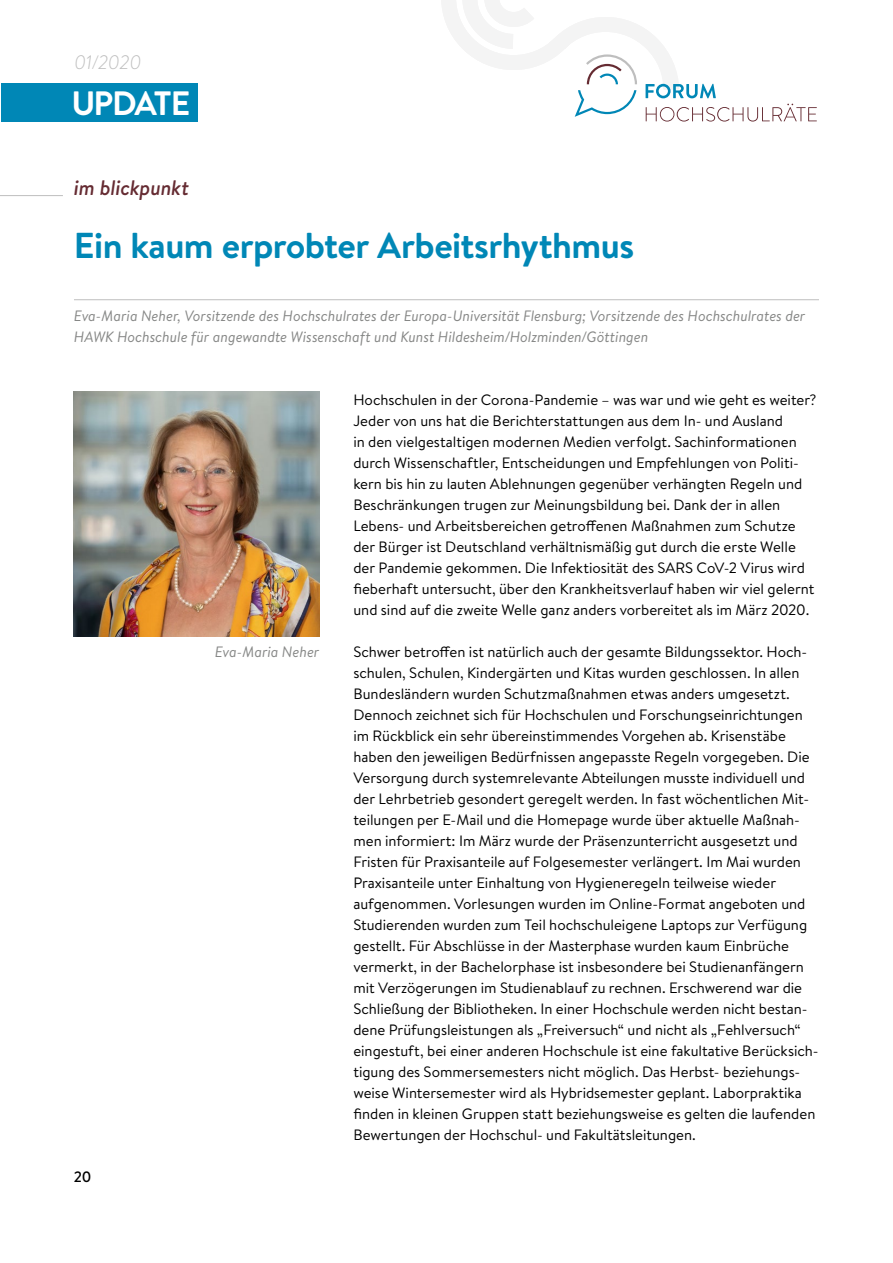
<style>
.page{position:relative;width:893px;height:1263px;background:#fff}
.page>*{position:absolute;margin:0;border:0;box-sizing:border-box;transform-origin:0 0}
.t1{font:700 36px "Brandon Text";letter-spacing:-.015em;color:#0087b6}
.t2{font:700 33.75px "Brandon Text";letter-spacing:-.06em;color:#fff}
.t3{font:italic 500 21px "Brandon Text";letter-spacing:-.01em;color:#652b32}
.t4{font:italic 300 19.5px "Brandon Text";letter-spacing:-.02em;color:#bebebe}
.t5{font:15px/21px "Brandon Text";color:#000}
.t6{font:italic 15px/21px "Brandon Text";letter-spacing:-.005em;color:#868786}
.t7{font:500 15px "Brandon Text";color:#000}
</style>
<div class="page">
<svg style="left:441px;top:0;width:376px;height:122px"></svg>
<div style="left:0;top:83px;width:198px;height:38px;background:#0087b6"></div>
<hr style="left:74px;top:299px;width:745px;height:1px;background:#bebebe">
<img style="left:74px;top:391px;width:245px;height:245px">
<hr style="left:0;top:195px;width:63px;height:1px;background:#bebebe">
<h3 class="t4" style="left:74px;top:49px;width:69px">01/2020</h3>
<h2 class="t2" style="left:71px;top:79px;width:120px">UPDATE</h2>
<h3 class="t3" style="left:74px;top:174px;width:117px">im blickpunkt</h3>
<h1 class="t1" style="left:74px;top:221px;width:562px">Ein kaum erprobter Arbeitsrhythmus</h1>
<p class="t6" style="left:74px;top:305px;width:733px">Eva-Maria Neher, Vorsitzende des Hochschulrates der Europa-Universität Flensburg; Vorsitzende des Hochschulrates der<br>HAWK Hochschule für angewandte Wissenschaft und Kunst Hildesheim/Holzminden/Göttingen</p>
<p class="t7" style="left:74px;top:1167px;width:19px">20</p>
<p class="t6" style="left:215px;top:641px;width:106px">Eva-Maria Neher</p>
<p class="t5" style="left:353px;top:389px;width:465px">Hochschulen in der Corona-Pandemie – was war und wie geht es weiter?<br>Jeder von uns hat die Berichterstattungen aus dem In- und Ausland<br>in den vielgestaltigen modernen Medien verfolgt. Sachinformationen durch Wissenschaftler, Entscheidungen und Empfehlungen von Politi&shy;kern bis hin zu lauten Ablehnungen gegenüber verhängten Regeln und Beschränkungen trugen zur Meinungsbildung bei. Dank der in allen Lebens- und Arbeitsbereichen getroffenen Maßnahmen zum Schutze der Bürger ist Deutschland verhältnismäßig gut durch die erste Welle der Pandemie gekommen. Die Infektiosität des SARS CoV-2 Virus wird fieberhaft untersucht, über den Krankheitsverlauf haben wir viel gelernt und sind auf die zweite Welle ganz anders vorbereitet als im März 2020.</p>
<p class="t5" style="left:353px;top:641px;width:467px">Schwer betroffen ist natürlich auch der gesamte Bildungssektor. Hoch&shy;schulen, Schulen, Kindergärten und Kitas wurden geschlossen. In allen Bundesländern wurden Schutzmaßnahmen etwas anders umgesetzt.<br>Dennoch zeichnet sich für Hochschulen und Forschungseinrichtungen im Rückblick ein sehr übereinstimmendes Vorgehen ab. Krisenstäbe haben den jeweiligen Bedürfnissen angepasste Regeln vorgegeben. Die Versorgung durch systemrelevante Abteilungen musste individuell und der Lehrbetrieb gesondert geregelt werden. In fast wöchentlichen Mit&shy;teilungen per E-Mail und die Homepage wurde über aktuelle Maßnah&shy;men informiert: Im März wurde der Präsenzunterricht ausgesetzt und Fristen für Praxisanteile auf Folgesemester verlängert. Im Mai wurden Praxisanteile unter Einhaltung von Hygieneregeln teilweise wieder aufgenommen. Vorlesungen wurden im Online-Format angeboten und Studierenden wurden zum Teil hochschuleigene Laptops zur Verfügung gestellt. Für Abschlüsse in der Masterphase wurden kaum Einbrüche vermerkt, in der Bachelorphase ist insbesondere bei Studienanfängern mit Verzögerungen im Studienablauf zu rechnen. Erschwerend war die Schließung der Bibliotheken. In einer Hochschule werden nicht bestan&shy;dene Prüfungsleistungen als „Freiversuch“ und nicht als „Fehlversuch“ eingestuft, bei einer anderen Hochschule ist eine fakultative Berücksich&shy;tigung des Sommersemesters nicht möglich. Das Herbst- beziehungs&shy;weise Wintersemester wird als Hybridsemester geplant. Laborpraktika finden in kleinen Gruppen statt beziehungsweise es gelten die laufenden Bewertungen der Hochschul- und Fakultätsleitungen.</p>
</div>
